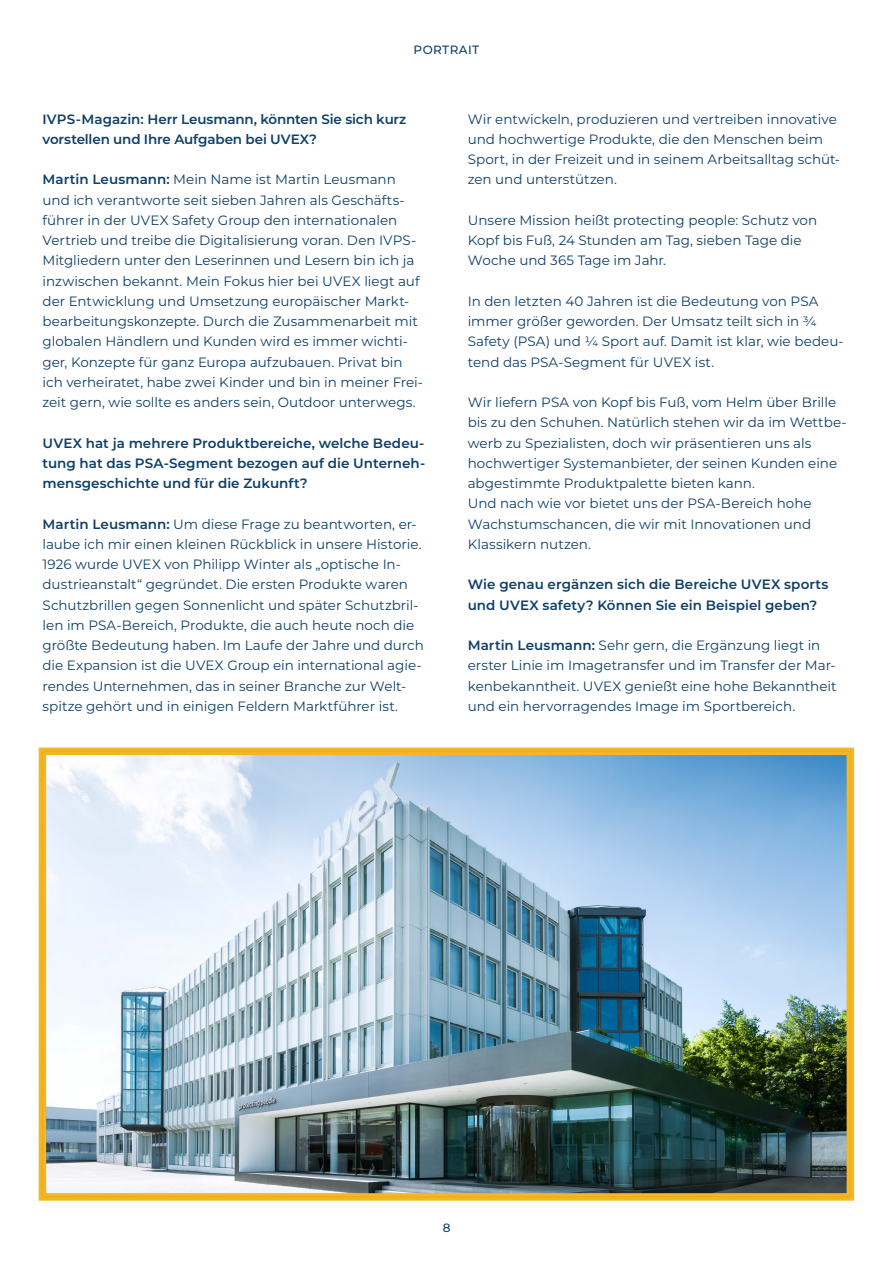
<style>
.page{position:relative;width:893px;height:1263px;background:#fff}
.page>*{position:absolute;margin:0;border:0;box-sizing:border-box;transform-origin:0 0}
.t1{font:13.5px/20.2px "Montserrat";color:#0e3f67}
.t2{font:600 13.5px/20.2px "Montserrat";color:#0e3f67}
.t3{font:500 12px "Montserrat";letter-spacing:.035em;color:#0e3f67}
.s1{font-weight:600}
</style>
<div class="page">
<img style="left:48px;top:757px;width:797px;height:435px">
<div style="left:39px;top:748px;width:815px;height:453px;border:8px solid #f2b824"></div>
<div style="left:42px;top:751px;width:809px;height:447px;border:2px solid #f2b824"></div>
<p class="t3" style="left:414px;top:41px;width:67px">PORTRAIT</p>
<p class="t2" style="left:43px;top:108px;width:365px">IVPS-Magazin: Herr Leusmann, könnten Sie sich kurz vorstellen und Ihre Aufgaben bei UVEX?</p>
<p class="t1" style="left:43px;top:169px;width:382px"><span class="s1">Martin Leusmann:</span> Mein Name ist Martin Leusmann und ich verantworte seit sieben Jahren als Geschäfts&shy;führer in der UVEX Safety Group den internationalen Vertrieb und treibe die Digitalisierung voran. Den IVPS-Mitgliedern unter den Leserinnen und Lesern bin ich ja inzwischen bekannt. Mein Fokus hier bei UVEX liegt auf der Entwicklung und Umsetzung europäischer Markt&shy;bearbeitungskonzepte. Durch die Zusammenarbeit mit globalen Händlern und Kunden wird es immer wichti&shy;ger, Konzepte für ganz Europa aufzubauen. Privat bin ich verheiratet, habe zwei Kinder und bin in meiner Frei&shy;zeit gern, wie sollte es anders sein, Outdoor unterwegs.</p>
<p class="t2" style="left:43px;top:432px;width:384px;text-align:justify">UVEX hat ja mehrere Produktbereiche, welche Bedeu&shy;tung hat das PSA-Segment bezogen auf die Unterneh&shy;mensgeschichte und für die Zukunft?</p>
<p class="t1" style="left:43px;top:513px;width:383px"><span class="s1">Martin Leusmann:</span> Um diese Frage zu beantworten, er&shy;laube ich mir einen kleinen Rückblick in unsere Historie.<br>1926 wurde UVEX von Philipp Winter als „optische In&shy;dustrieanstalt“ gegründet. Die ersten Produkte waren Schutzbrillen gegen Sonnenlicht und später Schutzbril&shy;len im PSA-Bereich, Produkte, die auch heute noch die größte Bedeutung haben. Im Laufe der Jahre und durch die Expansion ist die UVEX Group ein international agie&shy;rendes Unternehmen, das in seiner Branche zur Welt&shy;spitze gehört und in einigen Feldern Marktführer ist.</p>
<p class="t1" style="left:468px;top:108px;width:374px">Wir entwickeln, produzieren und vertreiben innovative und hochwertige Produkte, die den Menschen beim Sport, in der Freizeit und in seinem Arbeitsalltag schüt&shy;zen und unterstützen.</p>
<p class="t1" style="left:468px;top:209px;width:351px">Unsere Mission heißt protecting people: Schutz von<br>Kopf bis Fuß, 24 Stunden am Tag, sieben Tage die<br>Woche und 365 Tage im Jahr.</p>
<p class="t1" style="left:468px;top:290px;width:377px">In den letzten 40 Jahren ist die Bedeutung von PSA immer größer geworden. Der Umsatz teilt sich in ¾ Safety (PSA) und ¼ Sport auf. Damit ist klar, wie bedeu&shy;tend das PSA-Segment für UVEX ist.</p>
<p class="t1" style="left:468px;top:392px;width:380px">Wir liefern PSA von Kopf bis Fuß, vom Helm über Brille bis zu den Schuhen. Natürlich stehen wir da im Wettbe&shy;werb zu Spezialisten, doch wir präsentieren uns als hochwertiger Systemanbieter, der seinen Kunden eine abgestimmte Produktpalette bieten kann.<br>Und nach wie vor bietet uns der PSA-Bereich hohe Wachstumschancen, die wir mit Innovationen und Klassikern nutzen.</p>
<p class="t2" style="left:468px;top:574px;width:362px">Wie genau ergänzen sich die Bereiche UVEX sports und UVEX safety? Können Sie ein Beispiel geben?</p>
<p class="t1" style="left:468px;top:635px;width:370px"><span class="s1">Martin Leusmann:</span> Sehr gern, die Ergänzung liegt in erster Linie im Imagetransfer und im Transfer der Mar&shy;kenbekanntheit. UVEX genießt eine hohe Bekanntheit und ein hervorragendes Image im Sportbereich.</p>
<p class="t3" style="left:443px;top:1219px;width:9px">8</p>
</div>
